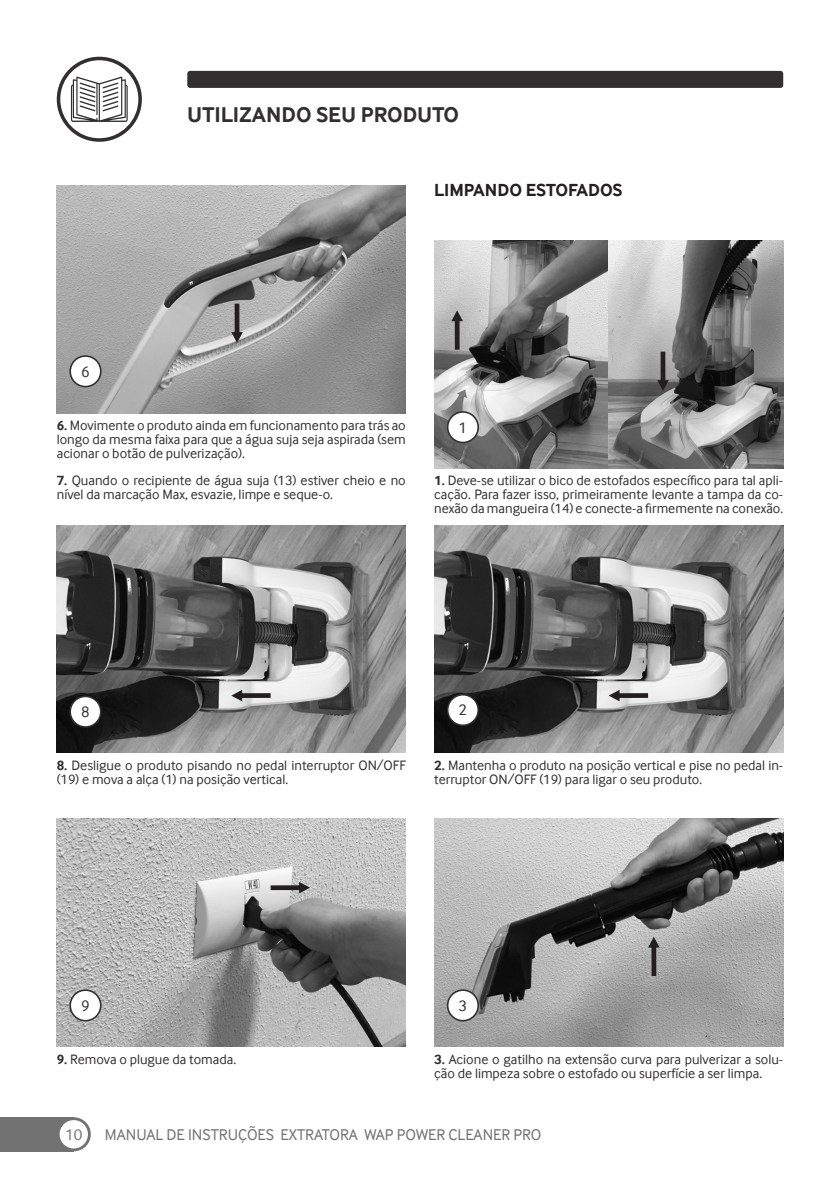
<style>
.page{position:relative;width:840px;height:1191px;background:#fff}
.page>*{position:absolute;margin:0;border:0;box-sizing:border-box;transform-origin:0 0}
.t1{font:700 22px "Inter Face";color:#312f30}
.t2{font:700 18px "Inter Face";color:#231f20}
.t3{font:16px "Inter Face";color:#717271}
.t4{font:15.8px "Inter Face";color:#312f30}
.t5{font:14px/14px "Inter Face";color:#312f30}
.s1{font-weight:700}
</style>
<div class="page">
<div style="left:0;top:1117px;width:74px;height:34px;background:#717271"></div>
<svg style="left:57px;top:1117px;width:34px;height:34px"></svg>
<div style="left:60px;top:1120px;width:28px;height:28px;background:#fff;border-radius:50%"></div>
<div style="left:187px;top:71px;width:595px;height:17px;background:#312f30;border-radius:3px"></div>
<svg style="left:57px;top:57px;width:85px;height:85px"></svg>
<div style="left:60px;top:60px;width:78px;height:78px;background:#fff;border-radius:50%"></div>
<svg style="left:71px;top:77px;width:57px;height:45px"></svg>
<img style="left:57px;top:185px;width:348px;height:228px">
<img style="left:57px;top:525px;width:348px;height:228px">
<svg style="left:69px;top:695px;width:32px;height:32px"></svg>
<div style="left:71px;top:697px;width:29px;height:29px;background:#fff;border-radius:50%"></div>
<svg style="left:231px;top:690px;width:39px;height:11px"></svg>
<svg style="left:69px;top:355px;width:32px;height:32px"></svg>
<div style="left:71px;top:357px;width:29px;height:29px;background:#fff;border-radius:50%"></div>
<img style="left:57px;top:818px;width:348px;height:228px">
<svg style="left:69px;top:989px;width:32px;height:32px"></svg>
<div style="left:71px;top:991px;width:29px;height:29px;background:#fff;border-radius:50%"></div>
<svg style="left:270px;top:882px;width:40px;height:11px"></svg>
<img style="left:434px;top:241px;width:348px;height:227px">
<svg style="left:446px;top:411px;width:32px;height:32px"></svg>
<div style="left:448px;top:413px;width:29px;height:29px;background:#fff;border-radius:50%"></div>
<svg style="left:451px;top:310px;width:11px;height:40px"></svg>
<svg style="left:657px;top:352px;width:11px;height:39px"></svg>
<img style="left:434px;top:525px;width:348px;height:228px">
<svg style="left:608px;top:690px;width:39px;height:11px"></svg>
<svg style="left:446px;top:694px;width:32px;height:32px"></svg>
<div style="left:448px;top:695px;width:29px;height:29px;background:#fff;border-radius:50%"></div>
<img style="left:434px;top:818px;width:348px;height:228px">
<svg style="left:446px;top:989px;width:32px;height:32px"></svg>
<div style="left:448px;top:991px;width:29px;height:29px;background:#fff;border-radius:50%"></div>
<svg style="left:647px;top:936px;width:12px;height:40px"></svg>
<svg style="left:231px;top:304px;width:12px;height:39px"></svg>
<h1 class="t1" style="left:187px;top:102px;width:273px">UTILIZANDO SEU PRODUTO</h1>
<p class="t2" style="left:434px;top:180px;width:190px">LIMPANDO ESTOFADOS</p>
<p class="t4" style="left:81px;top:362px;width:10px">6</p>
<p class="t5" style="left:57px;top:418px;width:350px;text-align:justify"><span class="s1">6.</span> Movimente o produto ainda em funcionamento para trás ao longo da mesma faixa para que a água suja seja aspirada (sem acionar o botão de pulverização).</p>
<p class="t5" style="left:57px;top:473px;width:350px"><span class="s1">7.</span> Quando o recipiente de água suja (13) estiver cheio e no nível da marcação Max, esvazie, limpe e seque-o.</p>
<p class="t4" style="left:458px;top:418px;width:10px">1</p>
<p class="t5" style="left:434px;top:473px;width:350px;text-align:justify"><span class="s1">1.</span> Deve-se utilizar o bico de estofados específico para tal apli&shy;cação. Para fazer isso, primeiramente levante a tampa da co&shy;nexão da mangueira (14) e conecte-a firmemente na conexão.</p>
<p class="t4" style="left:81px;top:703px;width:10px">8</p>
<p class="t5" style="left:57px;top:758px;width:350px"><span class="s1">8.</span> Desligue o produto pisando no pedal interruptor ON/OFF (19) e mova a alça (1) na posição vertical.</p>
<p class="t4" style="left:458px;top:701px;width:10px">2</p>
<p class="t5" style="left:434px;top:758px;width:350px"><span class="s1">2.</span> Mantenha o produto na posição vertical e pise no pedal in&shy;terruptor ON/OFF (19) para ligar o seu produto.</p>
<p class="t4" style="left:81px;top:996px;width:10px">9</p>
<p class="t5" style="left:57px;top:1051px;width:181px"><span class="s1">9.</span> Remova o plugue da tomada.</p>
<p class="t4" style="left:458px;top:996px;width:10px">3</p>
<p class="t5" style="left:434px;top:1051px;width:350px"><span class="s1">3.</span> Acione o gatilho na extensão curva para pulverizar a solu&shy;ção de limpeza sobre o estofado ou superfície a ser limpa.</p>
<p class="t3" style="left:65px;top:1125px;width:19px">10</p>
<p class="t3" style="left:105px;top:1125px;width:437px">MANUAL DE INSTRUÇÕES EXTRATORA WAP POWER CLEANER PRO</p>
</div>
